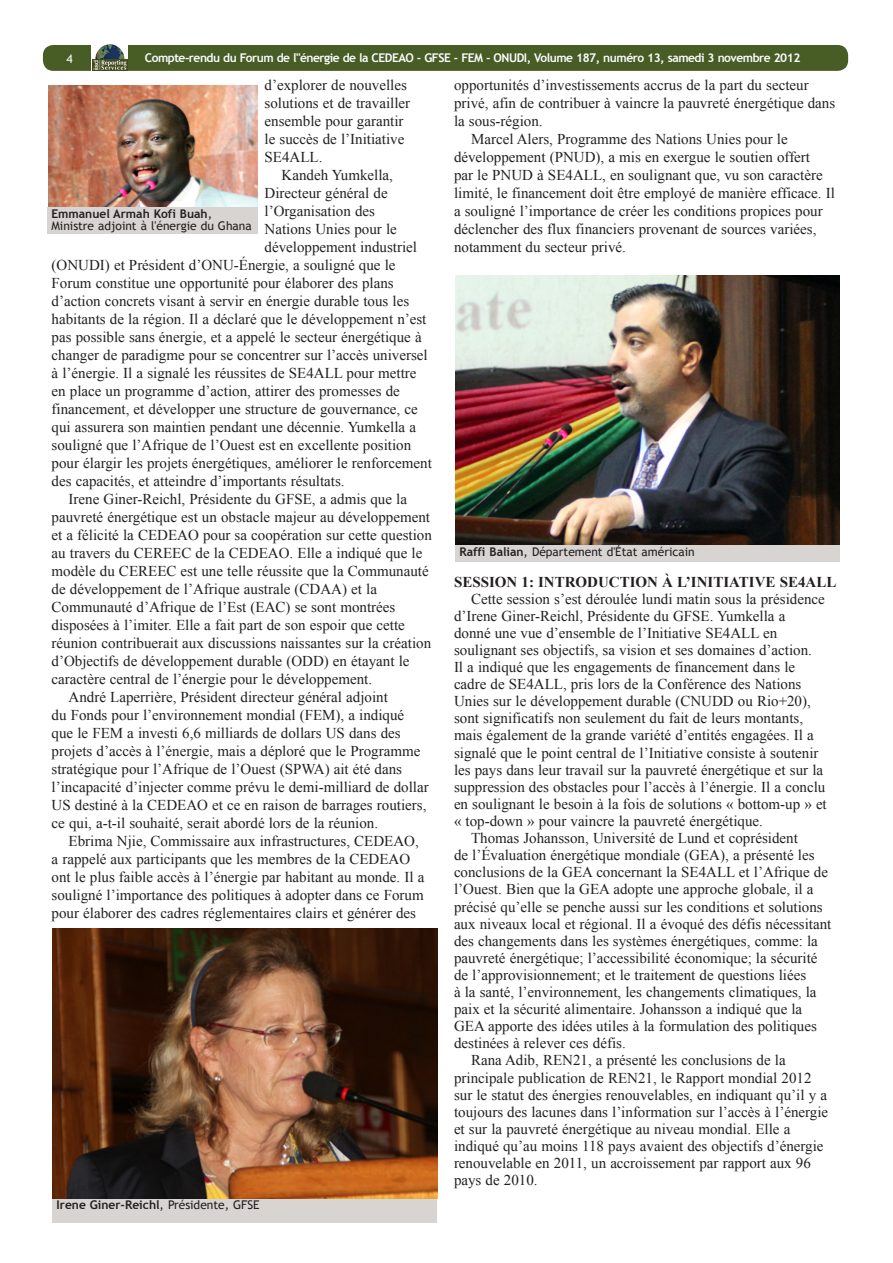
<style>
.page{position:relative;width:893px;height:1263px;background:#fff}
.page>*{position:absolute;margin:0;border:0;box-sizing:border-box;transform-origin:0 0}
.ENB_-_Body{font:15px/18px "Times New Roman";color:#231f20}
.ENB_-_Headline_3{font:700 15px "Times New Roman";color:#231f20}
.t1{font:700 12px "Trebuchet MS";letter-spacing:-.04em;color:#fbfdfe}
.Image_caption{font:12px/12px "Trebuchet MS";color:#231f20}
.Image_caption-2{font:700 12px "Trebuchet MS";color:#231f20}
.t2{font:12px "Trebuchet MS";color:#fff}
.s1{font-weight:700}
.s2{font-weight:400}
</style>
<div class="page">
<div style="left:43px;top:45px;width:805px;height:26px;background:#485c26;border-radius:10px"></div>
<svg style="left:91px;top:45px;width:37px;height:26px"></svg>
<img style="left:92px;top:44px;width:35px;height:27px">
<img style="left:455px;top:275px;width:385px;height:270px">
<div style="left:455px;top:545px;width:385px;height:16px;background:#d7d4d2"></div>
<div style="left:52px;top:1198px;width:385px;height:25px;background:#d7d4d2"></div>
<img style="left:52px;top:928px;width:385px;height:270px">
<img style="left:48px;top:86px;width:210px;height:122px">
<div style="left:47px;top:208px;width:211px;height:26px;background:#d7d4d2"></div>
<p class="t2" style="left:67px;top:51px;width:8px">4</p>
<p class="t1" style="left:145px;top:50px;width:657px">Compte-rendu du Forum de l"énergie de la CEDEAO - GFSE - FEM - ONUDI, Volume 187, numéro 13, samedi 3 novembre 2012</p>
<p class="ENB_-_Body" style="left:265px;top:76px;width:147px">d’explorer de nouvelles solutions et de travailler ensemble pour garantir le succès de l’Initiative<br>SE4ALL.</p>
<p class="ENB_-_Body" style="left:282px;top:166px;width:113px">Kandeh Yumkella,</p>
<p class="ENB_-_Body" style="left:265px;top:184px;width:125px">Directeur général de</p>
<p class="ENB_-_Body" style="left:265px;top:202px;width:112px">l’Organisation des</p>
<p class="ENB_-_Body" style="left:265px;top:220px;width:134px">Nations Unies pour le</p>
<p class="ENB_-_Body" style="left:265px;top:238px;width:154px">développement industriel</p>
<p class="ENB_-_Body" style="left:52px;top:256px;width:345px">(ONUDI) et Président d’ONU-Énergie, a souligné que le</p>
<p class="ENB_-_Body" style="left:52px;top:274px;width:344px">Forum constitue une opportunité pour élaborer des plans</p>
<p class="ENB_-_Body" style="left:52px;top:292px;width:359px">d’action concrets visant à servir en énergie durable tous les</p>
<p class="ENB_-_Body" style="left:52px;top:310px;width:376px">habitants de la région. Il a déclaré que le développement n’est</p>
<p class="ENB_-_Body" style="left:52px;top:328px;width:372px">pas possible sans énergie, et a appelé le secteur énergétique à</p>
<p class="ENB_-_Body" style="left:52px;top:346px;width:378px">changer de paradigme pour se concentrer sur l’accès universel</p>
<p class="ENB_-_Body" style="left:52px;top:364px;width:366px">à l’énergie. Il a signalé les réussites de SE4ALL pour mettre</p>
<p class="ENB_-_Body" style="left:52px;top:382px;width:350px">en place un programme d’action, attirer des promesses de</p>
<p class="ENB_-_Body" style="left:52px;top:400px;width:368px">financement, et développer une structure de gouvernance, ce</p>
<p class="ENB_-_Body" style="left:52px;top:418px;width:366px">qui assurera son maintien pendant une décennie. Yumkella a</p>
<p class="ENB_-_Body" style="left:52px;top:436px;width:361px">souligné que l’Afrique de l’Ouest est en excellente position</p>
<p class="ENB_-_Body" style="left:52px;top:454px;width:382px">pour élargir les projets énergétiques, améliorer le renforcement</p>
<p class="ENB_-_Body" style="left:52px;top:472px;width:295px">des capacités, et atteindre d’importants résultats.</p>
<p class="ENB_-_Body" style="left:52px;top:490px;width:382px;text-indent:17px">Irene Giner-Reichl, Présidente du GFSE, a admis que la pauvreté énergétique est un obstacle majeur au développement et a félicité la CEDEAO pour sa coopération sur cette question au travers du CEREEC de la CEDEAO. Elle a indiqué que le modèle du CEREEC est une telle réussite que la Communauté de développement de l’Afrique australe (CDAA) et la Communauté d’Afrique de l’Est (EAC) se sont montrées disposées à l’imiter. Elle a fait part de son espoir que cette réunion contribuerait aux discussions naissantes sur la création d’Objectifs de développement durable (ODD) en étayant le caractère central de l’énergie pour le développement.</p>
<p class="ENB_-_Body" style="left:52px;top:688px;width:379px;text-indent:17px">André Laperrière, Président directeur général adjoint<br>du Fonds pour l’environnement mondial (FEM), a indiqué que le FEM a investi 6,6 milliards de dollars US dans des projets d’accès à l’énergie, mais a déploré que le Programme stratégique pour l’Afrique de l’Ouest (SPWA) ait été dans l’incapacité d’injecter comme prévu le demi-milliard de dollar US destiné à la CEDEAO et ce en raison de barrages routiers, ce qui, a-t-il souhaité, serait abordé lors de la réunion.</p>
<p class="ENB_-_Body" style="left:52px;top:832px;width:374px;text-indent:17px">Ebrima Njie, Commissaire aux infrastructures, CEDEAO, a rappelé aux participants que les membres de la CEDEAO ont le plus faible accès à l’énergie par habitant au monde. Il a souligné l’importance des politiques à adopter dans ce Forum pour élaborer des cadres réglementaires clairs et générer des</p>
<p class="ENB_-_Body" style="left:454px;top:76px;width:383px">opportunités d’investissements accrus de la part du secteur privé, afin de contribuer à vaincre la pauvreté énergétique dans la sous-région.</p>
<p class="ENB_-_Body" style="left:454px;top:130px;width:382px;text-indent:17px">Marcel Alers, Programme des Nations Unies pour le développement (PNUD), a mis en exergue le soutien offert<br>par le PNUD à SE4ALL, en soulignant que, vu son caractère limité, le financement doit être employé de manière efficace. Il a souligné l’importance de créer les conditions propices pour déclencher des flux financiers provenant de sources variées, notamment du secteur privé.</p>
<p class="Image_caption" style="left:51px;top:208px;width:202px"><span class="s1">Emmanuel Armah Kofi Buah</span>,<br>Ministre adjoint à l'énergie du Ghana</p>
<p class="Image_caption" style="left:459px;top:546px;width:237px"><span class="s1">Raffi Balian</span>, Département d'État américain</p>
<p class="ENB_-_Headline_3" style="left:454px;top:571px;width:384px">SESSION 1: INTRODUCTION À L’INITIATIVE SE4ALL</p>
<p class="ENB_-_Body" style="left:454px;top:590px;width:374px;line-height:17.1px;text-indent:17px">Cette session s’est déroulée lundi matin sous la présidence d’Irene Giner-Reichl, Présidente du GFSE. Yumkella a<br>donné une vue d’ensemble de l’Initiative SE4ALL en soulignant ses objectifs, sa vision et ses domaines d’action.<br>Il a indiqué que les engagements de financement dans le cadre de SE4ALL, pris lors de la Conférence des Nations Unies sur le développement durable (CNUDD ou Rio+20), sont significatifs non seulement du fait de leurs montants, mais également de la grande variété d’entités engagées. Il a signalé que le point central de l’Initiative consiste à soutenir les pays dans leur travail sur la pauvreté énergétique et sur la suppression des obstacles pour l’accès à l’énergie. Il a conclu en soulignant le besoin à la fois de solutions « bottom-up » et « top-down » pour vaincre la pauvreté énergétique.</p>
<p class="ENB_-_Body" style="left:454px;top:829px;width:379px;line-height:17.1px;text-indent:17px">Thomas Johansson, Université de Lund et coprésident<br>de l’Évaluation énergétique mondiale (GEA), a présenté les conclusions de la GEA concernant la SE4ALL et l’Afrique de l’Ouest. Bien que la GEA adopte une approche globale, il a précisé qu’elle se penche aussi sur les conditions et solutions aux niveaux local et régional. Il a évoqué des défis nécessitant des changements dans les systèmes énergétiques, comme: la pauvreté énergétique; l’accessibilité économique; la sécurité de l’approvisionnement; et le traitement de questions liées<br>à la santé, l’environnement, les changements climatiques, la paix et la sécurité alimentaire. Johansson a indiqué que la GEA apporte des idées utiles à la formulation des politiques destinées à relever ces défis.</p>
<p class="ENB_-_Body" style="left:454px;top:1051px;width:376px;line-height:17.1px;text-indent:17px">Rana Adib, REN21, a présenté les conclusions de la principale publication de REN21, le Rapport mondial 2012 sur le statut des énergies renouvelables, en indiquant qu’il y a toujours des lacunes dans l’information sur l’accès à l’énergie et sur la pauvreté énergétique au niveau mondial. Elle a indiqué qu’au moins 118 pays avaient des objectifs d’énergie renouvelable en 2011, un accroissement par rapport aux 96 pays de 2010.</p>
<p class="Image_caption-2" style="left:57px;top:1197px;width:205px">Irene Giner-Reichl<span class="s2">, Présidente, GFSE</span></p>
</div>
